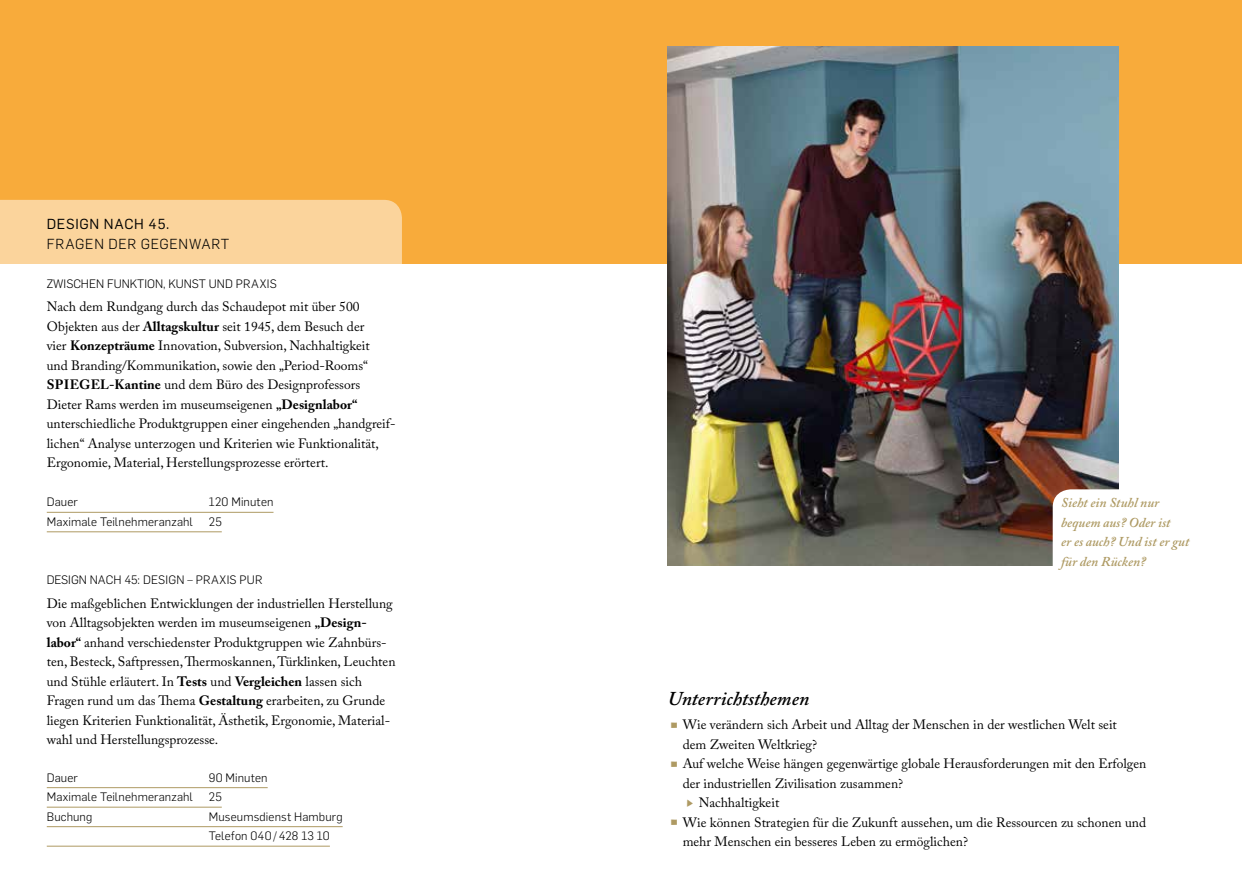
<style>
.page{position:relative;width:1242px;height:893px;background:#fff}
.page>*{position:absolute;margin:0;border:0;box-sizing:border-box;transform-origin:0 0}
.t1{font:italic 600 19.5px "Adobe Caslon Pro";color:#000}
.t2{font:300 14.25px "Flama";letter-spacing:.045em;color:#000}
.t3{font:14.25px "Flama";letter-spacing:.05em;color:#000}
.t4{font:13.5px/19.5px "Adobe Caslon Pro";color:#000}
.t5{font:italic 600 13.5px/19.5px "Adobe Caslon Pro";color:#ae9a63}
.t6{font:300 12px/19.5px "Flama";letter-spacing:.01em;color:#000}
.s1{font-weight:700}
.s2{font-family:"Ale Signs LL";font-size:19.5px;color:#ae9a63}
</style>
<div class="page">
<div style="left:0;top:0;width:1242px;height:264px;background:#f8ab3b"></div>
<svg style="left:0;top:200px;width:402px;height:647px"></svg>
<hr style="left:47px;top:512px;width:226px;height:1px;background:#ae9a63">
<hr style="left:47px;top:531px;width:175px;height:1px;background:#ae9a63">
<img style="left:668px;top:47px;width:450px;height:519px">
<svg style="left:1052px;top:489px;width:67px;height:77px"></svg>
<hr style="left:47px;top:787px;width:221px;height:1px;background:#ae9a63">
<hr style="left:47px;top:807px;width:175px;height:1px;background:#ae9a63">
<hr style="left:47px;top:826px;width:296px;height:1px;background:#ae9a63">
<hr style="left:47px;top:846px;width:283px;height:1px;background:#ae9a63">
<p class="t3" style="left:47px;top:214px;width:124px">DESIGN NACH 45.</p>
<p class="t2" style="left:47px;top:234px;width:184px">FRAGEN DER GEGENWART</p>
<p class="t6" style="left:47px;top:273px;width:232px">ZWISCHEN FUNKTION, KUNST UND PRAXIS</p>
<p class="t4" style="left:47px;top:297px;width:350px">Nach dem Rundgang durch das Schaudepot mit über 500<br>Objekten aus der <span class="s1">Alltagskultur</span> seit 1945, dem Besuch der<br>vier <span class="s1">Konzepträume</span> Innovation, Subversion, Nachhaltigkeit<br>und Branding/Kommunikation, sowie den „Period-Rooms“ <span class="s1">SPIEGEL-Kantine</span> und dem Büro des Designprofessors Dieter Rams werden im museumseigenen <span class="s1">„Designlabor“ </span>unterschiedliche Produktgruppen einer eingehenden „handgreif&shy;lichen“ Analyse unterzogen und Kriterien wie Funktionalität, Ergonomie, Material, Herstellungsprozesse erörtert.</p>
<p class="t6" style="left:47px;top:492px;width:33px">Dauer</p>
<p class="t6" style="left:209px;top:492px;width:66px">120 Minuten</p>
<p class="t6" style="left:47px;top:511px;width:148px">Maximale Teilnehmeranzahl</p>
<p class="t6" style="left:209px;top:511px;width:14px">25</p>
<p class="t6" style="left:47px;top:569px;width:217px">DESIGN NACH 45: DESIGN – PRAXIS PUR</p>
<p class="t4" style="left:47px;top:593px;width:350px">Die maßgeblichen Entwicklungen der industriellen Herstellung von Alltagsobjekten werden im museumseigenen <span class="s1">„Design&shy;labor“</span> anhand verschiedenster Produktgruppen wie Zahnbürs&shy;ten, Besteck, Saftpressen, Thermoskannen, Türklinken, Leuchten und Stühle erläutert. In <span class="s1">Tests</span> und <span class="s1">Vergleichen</span> lassen sich Fragen rund um das Thema <span class="s1">Gestaltung</span> erarbeiten, zu Grunde liegen Kriterien Funktionalität, Ästhetik, Ergonomie, Material&shy;wahl und Herstellungsprozesse.</p>
<p class="t6" style="left:47px;top:767px;width:33px">Dauer</p>
<p class="t6" style="left:209px;top:767px;width:60px">90 Minuten</p>
<p class="t6" style="left:47px;top:787px;width:148px">Maximale Teilnehmeranzahl</p>
<p class="t6" style="left:209px;top:787px;width:14px">25</p>
<p class="t6" style="left:47px;top:806px;width:47px">Buchung</p>
<p class="t6" style="left:209px;top:806px;width:135px">Museumsdienst Hamburg<br>Telefon 040/428 13 10</p>
<p class="t5" style="left:1061px;top:493px;width:130px">Sieht ein Stuhl nur bequem aus? Oder ist<br>er es auch? Und ist er gut für den Rücken?</p>
<h1 class="t1" style="left:668px;top:687px;width:143px">Unterrichtsthemen</h1>
<p class="t4" style="left:668px;top:715px;width:450px"><span class="s2">e</span> Wie verändern sich Arbeit und Alltag der Menschen in der westlichen Welt seit</p>
<p class="t4" style="left:682px;top:734px;width:136px">dem Zweiten Weltkrieg?</p>
<p class="t4" style="left:668px;top:754px;width:480px"><span class="s2">e</span> Auf welche Weise hängen gegenwärtige globale Herausforderungen mit den Erfolgen</p>
<p class="t4" style="left:682px;top:773px;width:222px">der industriellen Zivilisation zusammen?</p>
<p class="t4" style="left:682px;top:793px;width:98px"><span class="s2">b</span> Nachhaltigkeit</p>
<p class="t4" style="left:668px;top:812px;width:480px"><span class="s2">e</span> Wie können Strategien für die Zukunft aussehen, um die Ressourcen zu schonen und</p>
<p class="t4" style="left:682px;top:832px;width:287px">mehr Menschen ein besseres Leben zu ermöglichen?</p>
</div>
